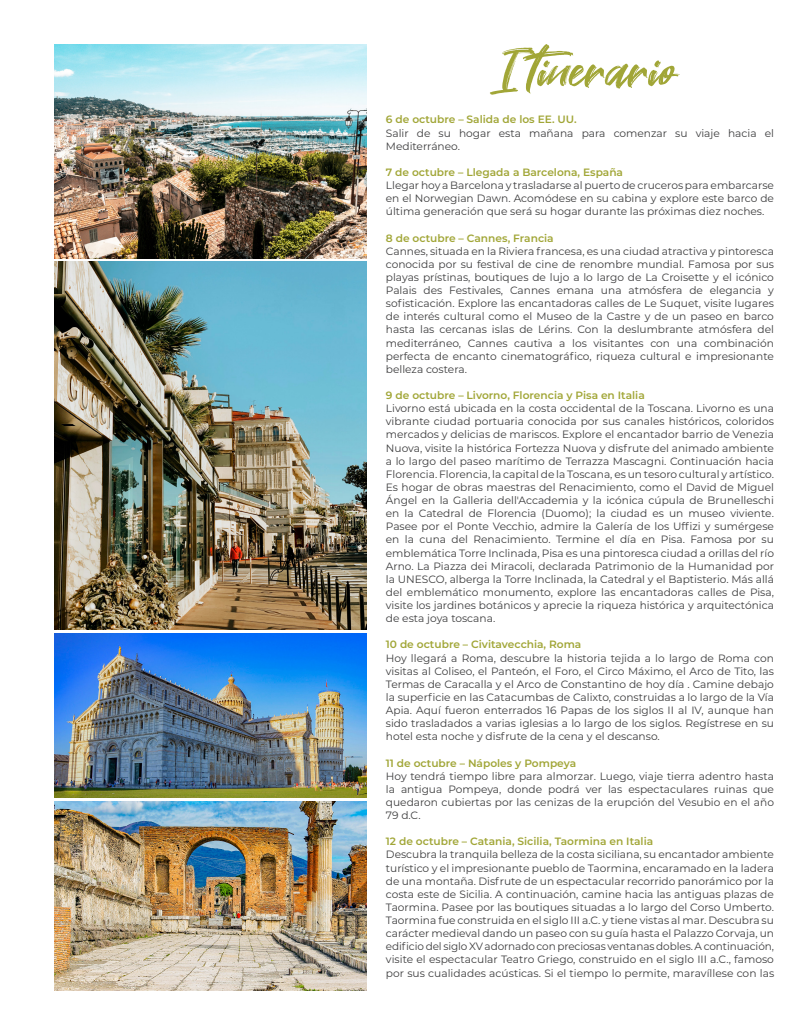
<style>
.page{position:relative;width:810px;height:1035px;background:#fff}
.page>*{position:absolute;margin:0;border:0;box-sizing:border-box;transform-origin:0 0}
.t1{font:58.75px "Great Sejagad";color:#a1a637}
.t2{font:10.62px/13.1px "Montserrat";color:#3e3e3f;text-align:justify}
.t3{font:600 10.62px "Montserrat";color:#a1a637}
</style>
<div class="page">
<img style="left:54px;top:44px;width:313px;height:214px">
<img style="left:54px;top:634px;width:313px;height:164px">
<img style="left:54px;top:801px;width:313px;height:190px">
<img style="left:54px;top:261px;width:313px;height:369px">
<h1 class="t1" style="left:491px;top:37px;width:187px">I tinerario</h1>
<p class="t3" style="left:386px;top:112px;width:192px">6 de octubre – Salida de los EE. UU.</p>
<p class="t2" style="left:386px;top:126px;width:390px">Salir de su hogar esta mañana para comenzar su viaje hacia el<br>Mediterráneo.</p>
<p class="t3" style="left:386px;top:165px;width:239px">7 de octubre – Llegada a Barcelona, España</p>
<p class="t2" style="left:386px;top:178px;width:390px">Llegar hoy a Barcelona y trasladarse al puerto de cruceros para embarcarse en el Norwegian Dawn. Acomódese en su cabina y explore este barco de última generación que será su hogar durante las próximas diez noches.</p>
<p class="t3" style="left:386px;top:230px;width:169px">8 de octubre – Cannes, Francia</p>
<p class="t2" style="left:386px;top:244px;width:390px">Cannes, situada en la Riviera francesa, es una ciudad atractiva y pintoresca conocida por su festival de cine de renombre mundial. Famosa por sus playas prístinas, boutiques de lujo a lo largo de La Croisette y el icónico Palais des Festivales, Cannes emana una atmósfera de elegancia y sofisticación. Explore las encantadoras calles de Le Suquet, visite lugares de interés cultural como el Museo de la Castre y de un paseo en barco hasta las cercanas islas de Lérins. Con la deslumbrante atmósfera del mediterráneo, Cannes cautiva a los visitantes con una combinación perfecta de encanto cinematográfico, riqueza cultural e impresionante belleza costera.</p>
<p class="t3" style="left:386px;top:388px;width:260px">9 de octubre – Livorno, Florencia y Pisa en Italia</p>
<p class="t2" style="left:386px;top:402px;width:390px">Livorno está ubicada en la costa occidental de la Toscana. Livorno es una vibrante ciudad portuaria conocida por sus canales históricos, coloridos mercados y delicias de mariscos. Explore el encantador barrio de Venezia Nuova, visite la histórica Fortezza Nuova y disfrute del animado ambiente a lo largo del paseo marítimo de Terrazza Mascagni. Continuación hacia Florencia. Florencia, la capital de la Toscana, es un tesoro cultural y artístico.<br>Es hogar de obras maestras del Renacimiento, como el David de Miguel Ángel en la Galleria dell'Accademia y la icónica cúpula de Brunelleschi en la Catedral de Florencia (Duomo); la ciudad es un museo viviente.<br>Pasee por el Ponte Vecchio, admire la Galería de los Uffizi y sumérgese en la cuna del Renacimiento. Termine el día en Pisa. Famosa por su emblemática Torre Inclinada, Pisa es una pintoresca ciudad a orillas del río Arno. La Piazza dei Miracoli, declarada Patrimonio de la Humanidad por la UNESCO, alberga la Torre Inclinada, la Catedral y el Baptisterio. Más allá del emblemático monumento, explore las encantadoras calles de Pisa, visite los jardines botánicos y aprecie la riqueza histórica y arquitectónica de esta joya toscana.</p>
<p class="t3" style="left:386px;top:637px;width:197px">10 de octubre – Civitavecchia, Roma</p>
<p class="t2" style="left:386px;top:651px;width:390px">Hoy llegará a Roma, descubre la historia tejida a lo largo de Roma con visitas al Coliseo, el Panteón, el Foro, el Circo Máximo, el Arco de Tito, las Termas de Caracalla y el Arco de Constantino de hoy día . Camine debajo la superficie en las Catacumbas de Calixto, construidas a lo largo de la Vía Apia. Aquí fueron enterrados 16 Papas de los siglos II al IV, aunque han sido trasladados a varias iglesias a lo largo de los siglos. Regístrese en su hotel esta noche y disfrute de la cena y el descanso.</p>
<p class="t3" style="left:386px;top:755px;width:192px">11 de octubre – Nápoles y Pompeya</p>
<p class="t2" style="left:386px;top:769px;width:390px">Hoy tendrá tiempo libre para almorzar. Luego, viaje tierra adentro hasta la antigua Pompeya, donde podrá ver las espectaculares ruinas que quedaron cubiertas por las cenizas de la erupción del Vesubio en el año 79 d.C.</p>
<p class="t3" style="left:386px;top:834px;width:269px">12 de octubre – Catania, Sicilia, Taormina en Italia</p>
<p class="t2" style="left:386px;top:848px;width:390px">Descubra la tranquila belleza de la costa siciliana, su encantador ambiente turístico y el impresionante pueblo de Taormina, encaramado en la ladera de una montaña. Disfrute de un espectacular recorrido panorámico por la costa este de Sicilia. A continuación, camine hacia las antiguas plazas de Taormina. Pasee por las boutiques situadas a lo largo del Corso Umberto.<br>Taormina fue construida en el siglo III a.C. y tiene vistas al mar. Descubra su carácter medieval dando un paseo con su guía hasta el Palazzo Corvaja, un edificio del siglo XV adornado con preciosas ventanas dobles. A continuación, visite el espectacular Teatro Griego, construido en el siglo III a.C., famoso por sus cualidades acústicas. Si el tiempo lo permite, maravíllese con las</p>
</div>
